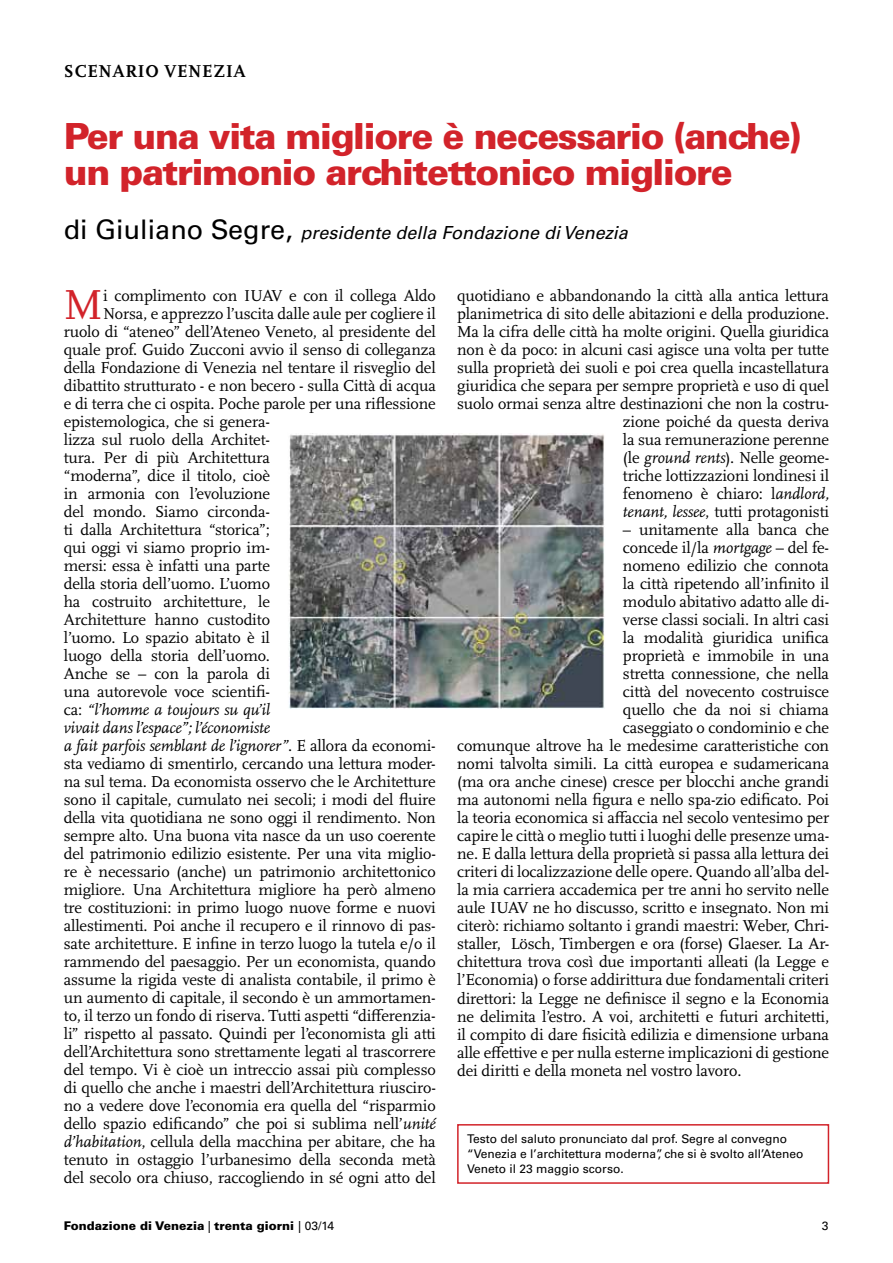
<style>
.page{position:relative;width:893px;height:1263px;background:#fff}
.page>*{position:absolute;margin:0;border:0;box-sizing:border-box;transform-origin:0 0}
.t1{font:43.8px "Scala OT";color:#d2232a}
.t2{font:900 36px/36px "Univers LT Std";letter-spacing:-.04em;color:#d2232a}
.t3{font:italic 18px "Univers LT Std";color:#000}
.t4{font:700 18px "Scala OT";letter-spacing:.04em;color:#000}
.t5{font:16.5px/18px "Scala OT";letter-spacing:-.01em;color:#000;text-align:right}
.t6{font:italic 16.5px "Scala OT";letter-spacing:-.01em;color:#000}
.t7{font:12px/15px "Univers LT Std";color:#000}
.t8{font:900 12px "Univers LT Std";color:#000}
.s1{font-style:normal;font-size:27px}
.s2{font-style:normal}
.s3{font-style:italic}
.s4{font-weight:400}
</style>
<div class="page">
<div style="left:457px;top:1124px;width:372px;height:60px;border:2px solid #d2232a"></div>
<img style="left:290px;top:435px;width:313px;height:274px">
<div style="left:287px;top:432px;width:319px;height:282px;border:2px solid #fff"></div>
<p class="t4" style="left:64px;top:61px;width:183px">SCENARIO VENEZIA</p>
<h2 class="t2" style="left:64px;top:118px;width:739px">Per una vita migliore è necessario (anche) un patrimonio architettonico migliore</h2>
<p class="t3" style="left:64px;top:222px;width:566px"><span class="s1">di Giuliano Segre,</span> presidente della Fondazione di Venezia</p>
<h1 class="t1" style="left:64px;top:281px;width:41px">M</h1>
<p class="t5" style="left:103px;top:287px;width:334px">i complimento con IUAV e con il collega Aldo</p>
<p class="t5" style="left:103px;top:305px;width:334px">Norsa, e apprezzo l’uscita dalle aule per cogliere il</p>
<p class="t5" style="left:64px;top:323px;width:374px">ruolo di “ateneo” dell’Ateneo Veneto, al presidente del</p>
<p class="t5" style="left:64px;top:341px;width:374px">quale prof. Guido Zucconi avvio il senso di colleganza</p>
<p class="t5" style="left:64px;top:359px;width:373px">della Fondazione di Venezia nel tentare il risveglio del</p>
<p class="t5" style="left:64px;top:377px;width:374px">dibattito strutturato - e non becero - sulla Città di acqua</p>
<p class="t5" style="left:64px;top:395px;width:373px">e di terra che ci ospita. Poche parole per una riflessione</p>
<p class="t5" style="left:64px;top:413px;width:208px">epistemologica, che si genera-</p>
<p class="t5" style="left:64px;top:431px;width:208px">lizza sul ruolo della Architet-</p>
<p class="t5" style="left:64px;top:449px;width:208px">tura. Per di più Architettura</p>
<p class="t5" style="left:64px;top:467px;width:208px">“moderna”, dice il titolo, cioè</p>
<p class="t5" style="left:64px;top:485px;width:208px">in armonia con l’evoluzione</p>
<p class="t5" style="left:64px;top:503px;width:208px">del mondo. Siamo circonda-</p>
<p class="t5" style="left:64px;top:521px;width:208px">ti dalla Architettura “storica”;</p>
<p class="t5" style="left:64px;top:539px;width:208px">qui oggi vi siamo proprio im-</p>
<p class="t5" style="left:64px;top:557px;width:208px">mersi: essa è infatti una parte</p>
<p class="t5" style="left:64px;top:575px;width:208px">della storia dell’uomo. L’uomo</p>
<p class="t5" style="left:64px;top:593px;width:208px">ha costruito architetture, le</p>
<p class="t5" style="left:64px;top:611px;width:208px">Architetture hanno custodito</p>
<p class="t5" style="left:64px;top:629px;width:208px">l’uomo. Lo spazio abitato è il</p>
<p class="t5" style="left:64px;top:647px;width:208px">luogo della storia dell’uomo.</p>
<p class="t5" style="left:64px;top:665px;width:208px">Anche se – con la parola di</p>
<p class="t5" style="left:64px;top:683px;width:208px">una autorevole voce scientifi-</p>
<p class="t6" style="left:64px;top:701px;width:208px"><span class="s2">ca:</span> “l’homme a toujours su qu’il</p>
<p class="t6" style="left:64px;top:719px;width:208px">vivait dans l’espace”; l’économiste</p>
<p class="t6" style="left:64px;top:737px;width:374px">a fait parfois semblant de l’ignorer”<span class="s2">. E allora da economi-</span></p>
<p class="t5" style="left:64px;top:755px;width:374px">sta vediamo di smentirlo, cercando una lettura moder-</p>
<p class="t5" style="left:64px;top:773px;width:374px">na sul tema. Da economista osservo che le Architetture</p>
<p class="t5" style="left:64px;top:791px;width:374px">sono il capitale, cumulato nei secoli; i modi del fluire</p>
<p class="t5" style="left:64px;top:809px;width:374px">della vita quotidiana ne sono oggi il rendimento. Non</p>
<p class="t5" style="left:64px;top:827px;width:374px">sempre alto. Una buona vita nasce da un uso coerente</p>
<p class="t5" style="left:64px;top:845px;width:374px">del patrimonio edilizio esistente. Per una vita miglio-</p>
<p class="t5" style="left:64px;top:863px;width:374px">re è necessario (anche) un patrimonio architettonico</p>
<p class="t5" style="left:64px;top:881px;width:374px">migliore. Una Architettura migliore ha però almeno</p>
<p class="t5" style="left:64px;top:899px;width:373px">tre costituzioni: in primo luogo nuove forme e nuovi</p>
<p class="t5" style="left:64px;top:917px;width:374px">allestimenti. Poi anche il recupero e il rinnovo di pas-</p>
<p class="t5" style="left:64px;top:935px;width:374px">sate architetture. E infine in terzo luogo la tutela e/o il</p>
<p class="t5" style="left:64px;top:953px;width:374px">rammendo del paesaggio. Per un economista, quando</p>
<p class="t5" style="left:64px;top:971px;width:374px">assume la rigida veste di analista contabile, il primo è</p>
<p class="t5" style="left:64px;top:989px;width:373px">un aumento di capitale, il secondo è un ammortamen-</p>
<p class="t5" style="left:64px;top:1007px;width:373px">to, il terzo un fondo di riserva. Tutti aspetti “differenzia-</p>
<p class="t5" style="left:64px;top:1025px;width:374px">li” rispetto al passato. Quindi per l’economista gli atti</p>
<p class="t5" style="left:64px;top:1043px;width:374px">dell’Architettura sono strettamente legati al trascorrere</p>
<p class="t5" style="left:64px;top:1061px;width:373px">del tempo. Vi è cioè un intreccio assai più complesso</p>
<p class="t5" style="left:64px;top:1079px;width:374px">di quello che anche i maestri dell’Architettura riusciro-</p>
<p class="t5" style="left:64px;top:1097px;width:373px">no a vedere dove l’economia era quella del “risparmio</p>
<p class="t5" style="left:64px;top:1115px;width:374px">dello spazio edificando” che poi si sublima nell’<span class="s3">unité</span></p>
<p class="t5" style="left:64px;top:1133px;width:374px"><span class="s3">d’habitation</span>, cellula della macchina per abitare, che ha</p>
<p class="t5" style="left:64px;top:1151px;width:374px">tenuto in ostaggio l’urbanesimo della seconda metà</p>
<p class="t5" style="left:64px;top:1169px;width:373px">del secolo ora chiuso, raccogliendo in sé ogni atto del</p>
<p class="t5" style="left:457px;top:287px;width:374px">quotidiano e abbandonando la città alla antica lettura planimetrica di sito delle abitazioni e della produzione.<br>Ma la cifra delle città ha molte origini. Quella giuridica non è da poco: in alcuni casi agisce una volta per tutte sulla proprietà dei suoli e poi crea quella incastellatura giuridica che separa per sempre proprietà e uso di quel suolo ormai senza altre destinazioni che non la costru&shy;zione poiché da questa deriva<br>la sua remunerazione perenne<br>(le <span class="s3">ground rents</span>). Nelle geome-<br>triche lottizzazioni londinesi il<br>fenomeno è chiaro: l<span class="s3">andlord,<br>tenant, lessee</span>, tutti protagonisti</p>
<p class="t5" style="left:623px;top:521px;width:208px">– unitamente alla banca che</p>
<p class="t5" style="left:623px;top:539px;width:208px">concede il/la <span class="s3">mortgage</span> – del fe-</p>
<p class="t5" style="left:623px;top:557px;width:208px">nomeno edilizio che connota</p>
<p class="t5" style="left:623px;top:575px;width:208px">la città ripetendo all’infinito il</p>
<p class="t5" style="left:623px;top:593px;width:208px">modulo abitativo adatto alle di-</p>
<p class="t5" style="left:623px;top:611px;width:208px">verse classi sociali. In altri casi</p>
<p class="t5" style="left:623px;top:629px;width:208px">la modalità giuridica unifica</p>
<p class="t5" style="left:623px;top:647px;width:208px">proprietà e immobile in una</p>
<p class="t5" style="left:623px;top:665px;width:208px">stretta connessione, che nella</p>
<p class="t5" style="left:623px;top:683px;width:208px">città del novecento costruisce</p>
<p class="t5" style="left:623px;top:701px;width:208px">quello che da noi si chiama</p>
<p class="t5" style="left:623px;top:719px;width:208px">caseggiato o condominio e che</p>
<p class="t5" style="left:457px;top:737px;width:374px">comunque altrove ha le medesime caratteristiche con</p>
<p class="t5" style="left:457px;top:755px;width:374px">nomi talvolta simili. La città europea e sudamericana</p>
<p class="t5" style="left:457px;top:773px;width:374px">(ma ora anche cinese) cresce per blocchi anche grandi</p>
<p class="t5" style="left:457px;top:791px;width:374px">ma autonomi nella figura e nello spa-zio edificato. Poi</p>
<p class="t5" style="left:457px;top:809px;width:374px">la teoria economica si affaccia nel secolo ventesimo per</p>
<p class="t5" style="left:457px;top:827px;width:374px">capire le città o meglio tutti i luoghi delle presenze uma-</p>
<p class="t5" style="left:457px;top:845px;width:374px">ne. E dalla lettura della proprietà si passa alla lettura dei</p>
<p class="t5" style="left:457px;top:863px;width:374px">criteri di localizzazione delle opere. Quando all’alba del-</p>
<p class="t5" style="left:457px;top:881px;width:373px">la mia carriera accademica per tre anni ho servito nelle</p>
<p class="t5" style="left:457px;top:899px;width:373px">aule IUAV ne ho discusso, scritto e insegnato. Non mi</p>
<p class="t5" style="left:457px;top:917px;width:374px">citerò: richiamo soltanto i grandi maestri: Weber, Chri-</p>
<p class="t5" style="left:457px;top:935px;width:374px">staller, Lösch, Timbergen e ora (forse) Glaeser. La Ar-</p>
<p class="t5" style="left:457px;top:953px;width:374px">chitettura trova così due importanti alleati (la Legge e</p>
<p class="t5" style="left:457px;top:971px;width:374px">l’Economia) o forse addirittura due fondamentali criteri</p>
<p class="t5" style="left:457px;top:989px;width:374px">direttori: la Legge ne definisce il segno e la Economia</p>
<p class="t5" style="left:457px;top:1007px;width:374px">ne delimita l’estro. A voi, architetti e futuri architetti,</p>
<p class="t5" style="left:457px;top:1025px;width:374px">il compito di dare fisicità edilizia e dimensione urbana</p>
<p class="t5" style="left:457px;top:1043px;width:374px">alle effettive e per nulla esterne implicazioni di gestione</p>
<p class="t5" style="left:457px;top:1061px;width:286px">dei diritti e della moneta nel vostro lavoro.</p>
<p class="t7" style="left:467px;top:1131px;width:338px">Testo del saluto pronunciato dal prof. Segre al convegno “Venezia e l’architettura moderna”, che si è svolto all’Ateneo<br>Veneto il 23 maggio scorso.</p>
<p class="t8" style="left:64px;top:1218px;width:272px">Fondazione di Venezia <span class="s4">|</span> trenta giorni <span class="s4">| 03/14</span></p>
<p class="t7" style="left:822px;top:1218px;width:8px">3</p>
</div>
